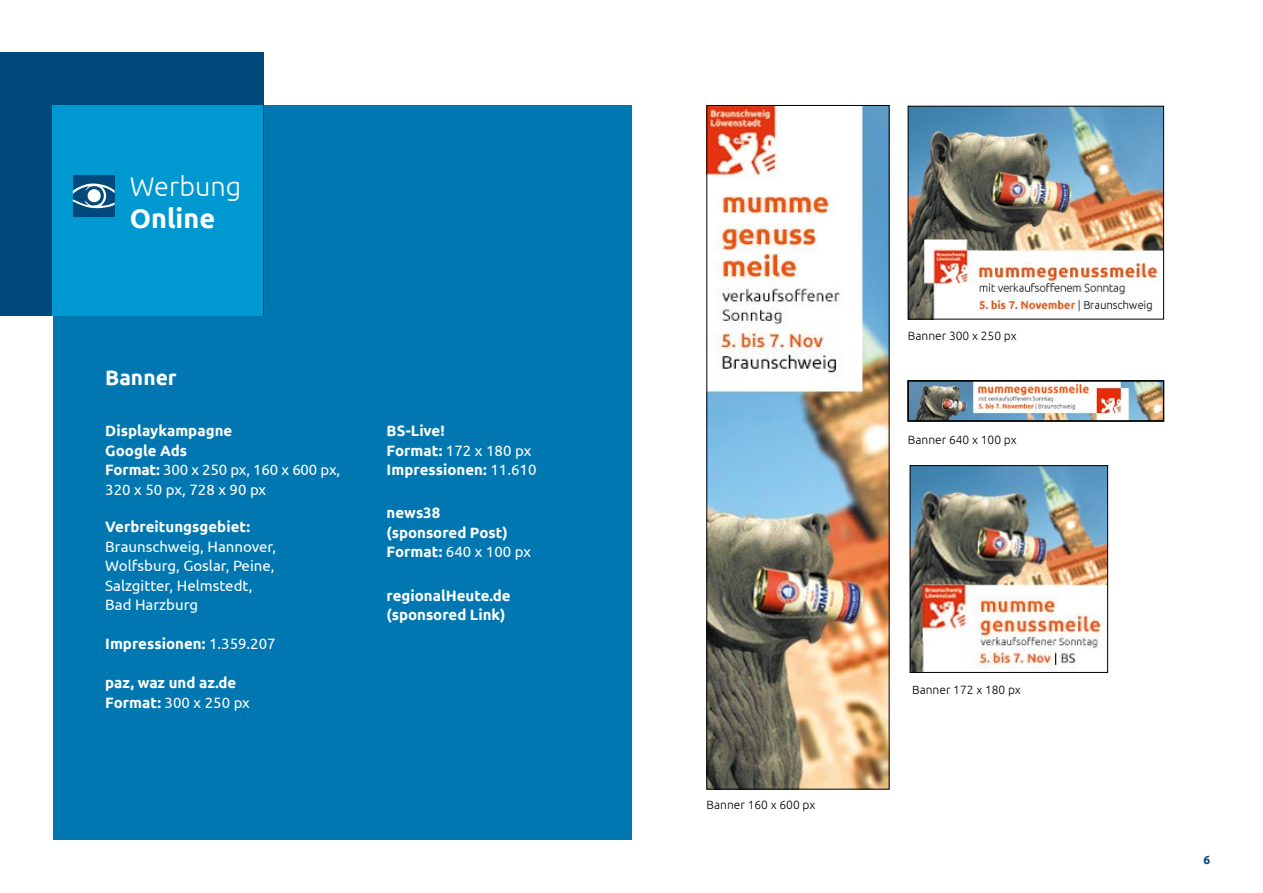
<style>
.page{position:relative;width:1263px;height:893px;background:#fff}
.page>*{position:absolute;margin:0;border:0;box-sizing:border-box;transform-origin:0 0}
.t1{font:300 27px/32.4px "Ubuntu";color:#fff}
._01_Headline_3_14pt{font:700 21px "Ubuntu";color:#fff}
.Produktname{font:700 15px/19.5px "Ubuntu";color:#fff}
.Produktname-2{font:15px/19.5px "Ubuntu";color:#fff}
._05_Infotext{font:300 12px "Ubuntu";color:#000}
.t2{font:700 12px "Ubuntu";color:#00497c}
.s1{font-weight:700}
.s2{font-weight:400}
</style>
<div class="page">
<img style="left:709px;top:107px;width:178px;height:680px">
<div style="left:53px;top:105px;width:578px;height:735px;background:#0077b1"></div>
<div style="left:0;top:53px;width:263px;height:263px;background:#00497c"></div>
<div style="left:53px;top:105px;width:210px;height:211px;background:#0098d1"></div>
<img style="left:910px;top:108px;width:252px;height:209px">
<div style="left:908px;top:106px;width:256px;height:213px;border:1px solid #000"></div>
<img style="left:910px;top:381px;width:254px;height:40px">
<div style="left:908px;top:381px;width:255px;height:40px;border:1px solid #000"></div>
<img style="left:912px;top:467px;width:194px;height:204px">
<div style="left:910px;top:465px;width:198px;height:208px;border:1px solid #000"></div>
<div style="left:73px;top:175px;width:42px;height:42px;background:#00497c"></div>
<svg style="left:73px;top:183px;width:42px;height:25px"></svg>
<div style="left:88px;top:189px;width:13px;height:13px;background:#fff;border-radius:50%"></div>
<p class="t1" style="left:130px;top:169px;width:113px">Werbung<br><span class="s1">Online</span></p>
<p class="_01_Headline_3_14pt" style="left:105px;top:364px;width:73px">Banner</p>
<p class="Produktname-2" style="left:105px;top:421px;width:236px"><span class="s1">Displaykampagne<br>Google Ads<br>Format:</span> 300 x 250 px, 160 x 600 px,<br>320 x 50 px, 728 x 90 px</p>
<p class="Produktname" style="left:105px;top:517px;width:146px">Verbreitungsgebiet:</p>
<p class="Produktname-2" style="left:105px;top:536px;width:172px">Braunschweig, Hannover,<br>Wolfsburg, Goslar, Peine,<br>Salzgitter, Helmstedt,<br>Bad Harzburg</p>
<p class="Produktname" style="left:105px;top:634px;width:172px">Impressionen: <span class="s2">1.359.207</span></p>
<p class="Produktname" style="left:105px;top:673px;width:146px">paz, waz und az.de<br>Format: <span class="s2">300 x 250 px</span></p>
<p class="Produktname" style="left:387px;top:421px;width:59px">BS-Live!</p>
<p class="Produktname" style="left:387px;top:440px;width:151px">Format: <span class="s2">172 x 180 px<br></span>Impressionen: <span class="s2">11.610</span></p>
<p class="Produktname" style="left:387px;top:503px;width:55px">news38</p>
<p class="Produktname" style="left:387px;top:522px;width:146px">(sponsored Post)<br>Format: <span class="s2">640 x 100 px</span></p>
<p class="Produktname" style="left:387px;top:585px;width:125px">regionalHeute.de</p>
<p class="Produktname" style="left:387px;top:605px;width:120px">(sponsored Link)</p>
<p class="_05_Infotext" style="left:908px;top:328px;width:110px">Banner 300 x 250 px</p>
<p class="_05_Infotext" style="left:908px;top:433px;width:110px">Banner 640 x 100 px</p>
<p class="_05_Infotext" style="left:707px;top:798px;width:110px">Banner 160 x 600 px</p>
<p class="_05_Infotext" style="left:912px;top:682px;width:110px">Banner 172 x 180 px</p>
<p class="t2" style="left:1203px;top:853px;width:8px">6</p>
</div>
